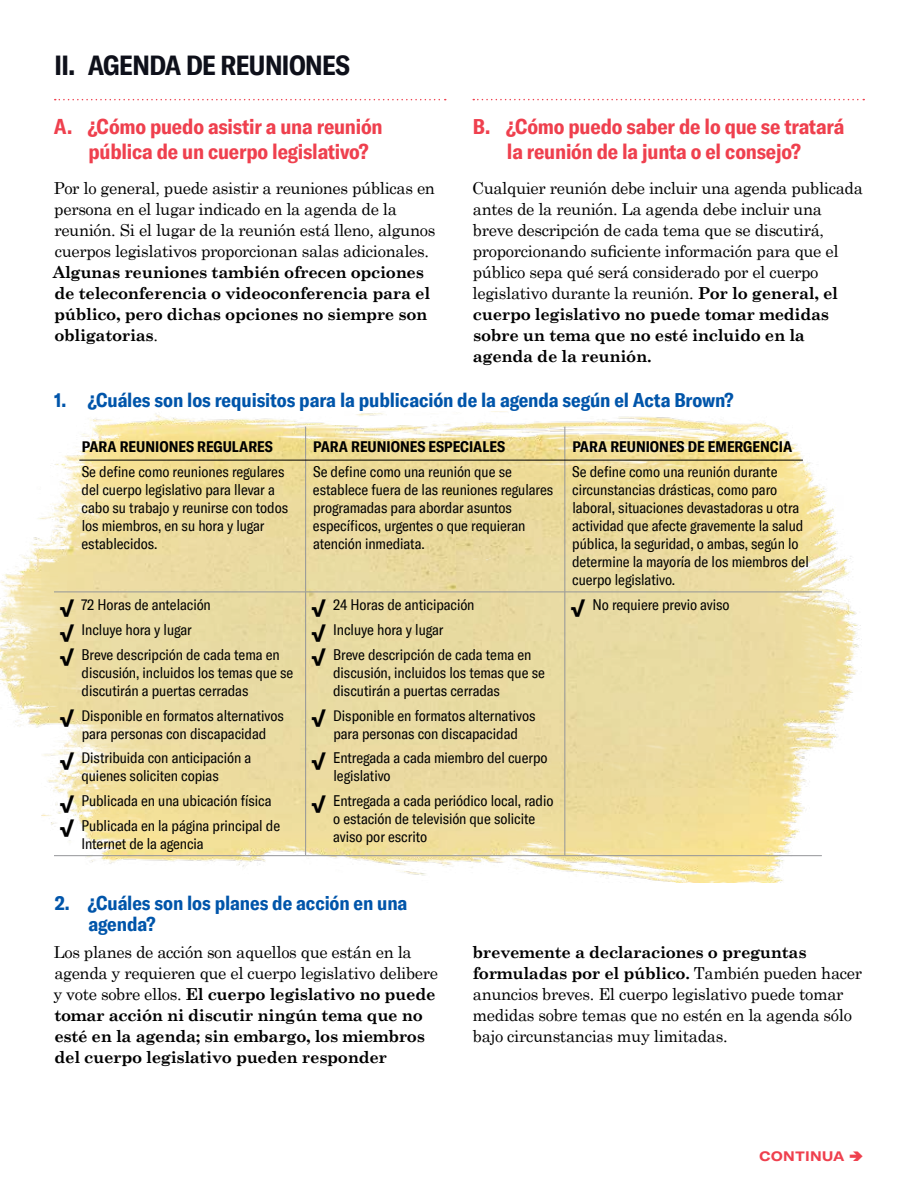
<style>
.page{position:relative;width:918px;height:1188px;background:#fff}
.page>*{position:absolute;margin:0;border:0;box-sizing:border-box;transform-origin:0 0}
.t1{font:700 condensed 27px "GT America";letter-spacing:-.02em;color:#0e101a}
.t2{font:700 condensed 21px/25.2px "GT America";letter-spacing:-.01em;color:#ef404e}
.t3{font:700 condensed 19.5px/21px "GT America";letter-spacing:-.005em;color:#05a}
.t4{font:16.5px/21px "Century Schoolbook";letter-spacing:-.02em;color:#000}
.t5{font:700 16.5px/21px "Century Schoolbook";letter-spacing:-.02em;color:#000}
.t6{font:condensed 15px/18px "GT America";letter-spacing:-.005em;color:#000}
.t7{font:700 condensed 15px "GT America";color:#000}
.t8{font:700 expanded 13.5px "GT America";letter-spacing:.03em;color:#ef404e}
.s1{font-weight:700}
.s2{font-weight:700;font-stretch:expanded;font-size:21px}
.s3{font-weight:400}
</style>
<div class="page">
<img style="left:0;top:411px;width:862px;height:472px">
<svg style="left:55px;top:99px;width:391px;height:1px"></svg>
<svg style="left:473px;top:99px;width:391px;height:1px"></svg>
<hr style="left:305px;top:459px;width:1px;height:133px;background:#939598">
<hr style="left:565px;top:459px;width:1px;height:133px;background:#939598">
<hr style="left:54px;top:592px;width:252px;height:1px;background:#939598">
<hr style="left:306px;top:592px;width:259px;height:1px;background:#939598">
<hr style="left:305px;top:592px;width:1px;height:263px;background:#939598">
<hr style="left:565px;top:592px;width:257px;height:1px;background:#939598">
<hr style="left:565px;top:592px;width:1px;height:263px;background:#939598">
<hr style="left:54px;top:855px;width:252px;height:1px;background:#939598">
<hr style="left:306px;top:855px;width:259px;height:1px;background:#939598">
<hr style="left:565px;top:855px;width:257px;height:1px;background:#939598">
<hr style="left:305px;top:427px;width:1px;height:32px;background:#939598">
<hr style="left:565px;top:427px;width:1px;height:32px;background:#939598">
<hr style="left:79px;top:460px;width:724px;height:1px;background:#000">
<h1 class="t1" style="left:54px;top:49px;width:297px">II. AGENDA DE REUNIONES</h1>
<h2 class="t2" style="left:473px;top:114px;width:373px;text-align:center">B. ¿Cómo puedo saber de lo que se tratará la reunión de la junta o el consejo?</h2>
<p class="t4" style="left:472px;top:177px;width:392px">Cualquier reunión debe incluir una agenda publicada antes de la reunión. La agenda debe incluir una breve descripción de cada tema que se discutirá, proporcionando suficiente información para que el público sepa qué será considerado por el cuerpo legislativo durante la reunión. <span class="s1">Por lo general, el cuerpo legislativo no puede tomar medidas sobre un tema que no esté incluido en la agenda de la reunión.</span></p>
<h3 class="t3" style="left:54px;top:390px;width:681px">1. ¿Cuáles son los requisitos para la publicación de la agenda según el Acta Brown?</h3>
<p class="t7" style="left:82px;top:437px;width:193px">PARA REUNIONES REGULARES</p>
<p class="t7" style="left:313px;top:437px;width:193px">PARA REUNIONES ESPECIALES</p>
<p class="t7" style="left:572px;top:437px;width:221px">PARA REUNIONES DE EMERGENCIA</p>
<p class="t6" style="left:82px;top:463px;width:208px">Se define como reuniones regulares del cuerpo legislativo para llevar a cabo su trabajo y reunirse con todos los miembros, en su hora y lugar establecidos.</p>
<p class="t6" style="left:313px;top:463px;width:242px">Se define como una reunión que se establece fuera de las reuniones regulares programadas para abordar asuntos específicos, urgentes o que requieran atención inmediata.</p>
<p class="t6" style="left:572px;top:463px;width:238px">Se define como una reunión durante circunstancias drásticas, como paro laboral, situaciones devastadoras u otra actividad que afecte gravemente la salud pública, la seguridad, o ambas, según lo determine la mayoría de los miembros del cuerpo legislativo.</p>
<p class="t6" style="left:60px;top:593px;width:221px;line-height:24.8px"><span class="s2">√</span> 72 Horas de antelación<br><span class="s2">√</span> Incluye hora y lugar<br><span class="s2">√</span> Breve descripción de cada tema en</p>
<p class="t6" style="left:82px;top:664px;width:213px">discusión, incluidos los temas que se discutirán a puertas cerradas</p>
<p class="t6" style="left:60px;top:706px;width:225px;text-align:center"><span class="s2">√</span> Disponible en formatos alternativos para personas con discapacidad</p>
<p class="t6" style="left:82px;top:749px;width:171px;text-indent:-22px"><span class="s2">√</span> Distribuida con anticipación a quienes soliciten copias</p>
<p class="t6" style="left:60px;top:789px;width:222px;line-height:24.8px"><span class="s2">√</span> Publicada en una ubicación física <span class="s2">√</span> Publicada en la página principal de</p>
<p class="t6" style="left:82px;top:835px;width:124px">Internet de la agencia</p>
<h2 class="t2" style="left:89px;top:114px;width:296px;text-indent:-35px">A. ¿Cómo puedo asistir a una reunión pública de un cuerpo legislativo?</h2>
<p class="t4" style="left:54px;top:177px;width:383px">Por lo general, puede asistir a reuniones públicas en persona en el lugar indicado en la agenda de la reunión. Si el lugar de la reunión está lleno, algunos cuerpos legislativos proporcionan salas adicionales.</p>
<p class="t5" style="left:53px;top:261px;width:379px">Algunas reuniones también ofrecen opciones de teleconferencia o videoconferencia para el público, pero dichas opciones no siempre son obligatorias<span class="s3">.</span></p>
<p class="t6" style="left:312px;top:593px;width:221px;line-height:24.8px"><span class="s2">√</span> 24 Horas de anticipación<br><span class="s2">√</span> Incluye hora y lugar<br><span class="s2">√</span> Breve descripción de cada tema en</p>
<p class="t6" style="left:333px;top:664px;width:213px">discusión, incluidos los temas que se discutirán a puertas cerradas</p>
<p class="t6" style="left:312px;top:706px;width:225px;text-align:center"><span class="s2">√</span> Disponible en formatos alternativos para personas con discapacidad</p>
<p class="t6" style="left:333px;top:749px;width:216px;text-indent:-22px"><span class="s2">√</span> Entregada a cada miembro del cuerpo legislativo</p>
<p class="t6" style="left:333px;top:792px;width:222px;text-indent:-22px"><span class="s2">√</span> Entregada a cada periódico local, radio o estación de televisión que solicite aviso por escrito</p>
<p class="t6" style="left:571px;top:596px;width:160px"><span class="s2">√</span> No requiere previo aviso</p>
<h3 class="t3" style="left:89px;top:892px;width:320px;text-indent:-34px">2. ¿Cuáles son los planes de acción en una agenda?</h3>
<p class="t5" style="left:54px;top:942px;width:386px"><span class="s3">Los planes de acción son aquellos que están en la agenda y requieren que el cuerpo legislativo delibere y vote sobre ellos.</span> El cuerpo legislativo no puede tomar acción ni discutir ningún tema que no esté en la agenda; sin embargo, los miembros del cuerpo legislativo pueden responder</p>
<p class="t4" style="left:473px;top:941px;width:391px"><span class="s1">brevemente a declaraciones o preguntas formuladas por el público.</span> También pueden hacer anuncios breves. El cuerpo legislativo puede tomar medidas sobre temas que no estén en la agenda sólo bajo circunstancias muy limitadas.</p>
<p class="t8" style="left:760px;top:1148px;width:86px">CONTINUA</p>
</div>
